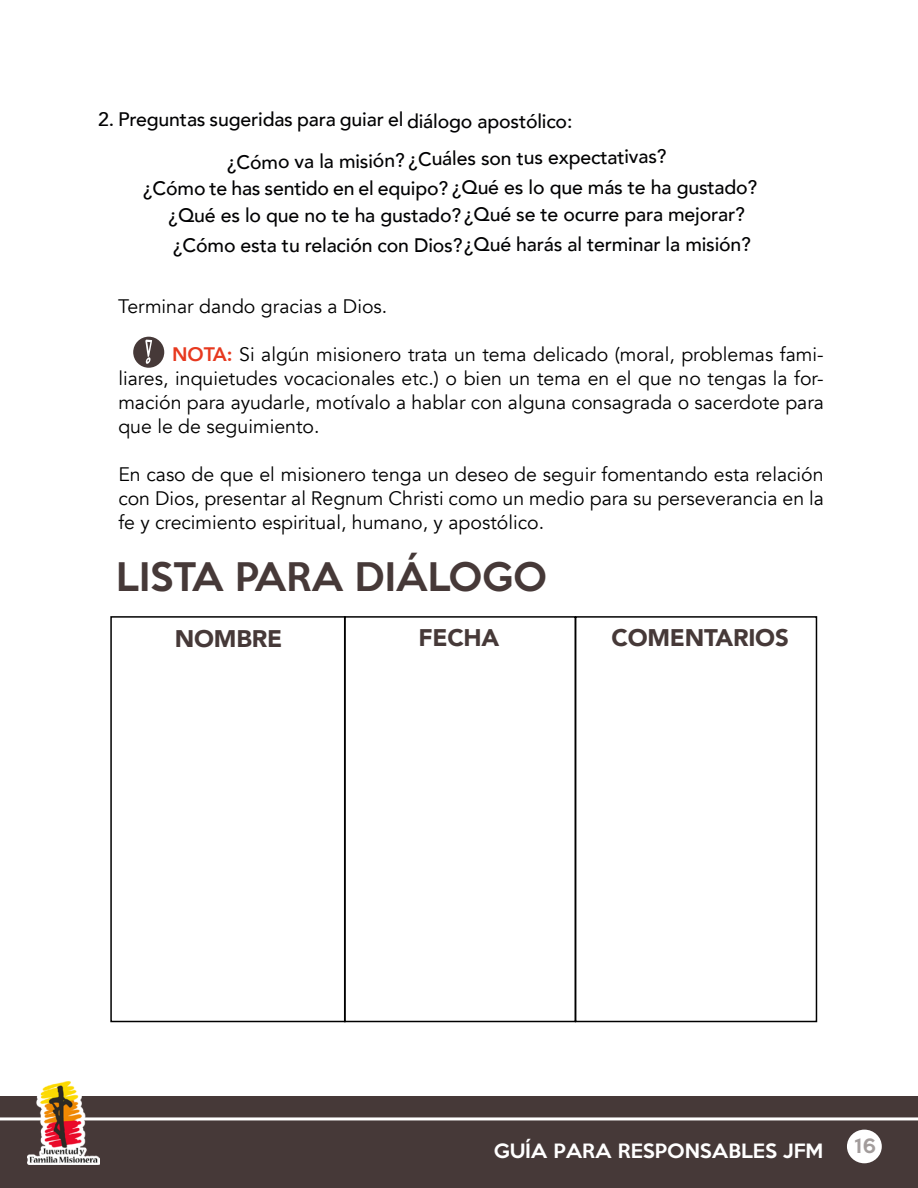
<style>
.page{position:relative;width:918px;height:1188px;background:#fff}
.page>*{position:absolute;margin:0;border:0;box-sizing:border-box;transform-origin:0 0}
.t1{font:500 36px "Keep Calm";color:#463938}
.t2{font:900 24px "Avenir";letter-spacing:-.01em;color:#463938}
.t3{font:19.5px/24px "Avenir";color:#000;text-align:justify}
.t4{font:500 19.5px/25.5px "Avenir";letter-spacing:-.01em;color:#020203}
.t5{font:500 18px "Keep Calm";color:#fff}
.t6{font:500 18px "Keep Calm";color:rgb(70 57 56/.5)}
.s1{font-weight:800;color:#e7391f}
</style>
<div class="page">
<div style="left:0;top:1096px;width:918px;height:92px;background:#463938"></div>
<hr style="left:0;top:1117px;width:918px;height:3px;background:#fff">
<div style="left:847px;top:1130px;width:35px;height:33px;background:#fff;border-radius:50%"></div>
<img style="left:27px;top:1081px;width:73px;height:84px">
<div style="left:133px;top:337px;width:31px;height:31px;background:#463938;border-radius:50%"></div>
<svg style="left:145px;top:340px;width:7px;height:24px"></svg>
<div style="left:110px;top:616px;width:236px;height:406px;border:2px solid #000"></div>
<div style="left:575px;top:616px;width:242px;height:406px;border:2px solid #000"></div>
<div style="left:344px;top:616px;width:232px;height:406px;border:2px solid #000"></div>
<p class="t4" style="left:98px;top:106px;width:476px">2. Preguntas sugeridas para guiar el diálogo apostólico:</p>
<p class="t4" style="left:227px;top:149px;width:441px;rotate:-1deg">¿Cómo va la misión? ¿Cuáles son tus expectativas?</p>
<p class="t4" style="left:169px;top:175px;width:590px;text-indent:-26px">¿Cómo te has sentido en el equipo? ¿Qué es lo que más te ha gustado? ¿Qué es lo que no te ha gustado? ¿Qué se te ocurre para mejorar?</p>
<p class="t4" style="left:173px;top:230px;width:579px">¿Cómo esta tu relación con Dios?¿Qué harás al terminar la misión?</p>
<p class="t3" style="left:118px;top:295px;width:271px">Terminar dando gracias a Dios.</p>
<p class="t3" style="left:118px;top:343px;width:707px;text-indent:54px"><span class="s1">NOTA:</span> Si algún misionero trata un tema delicado (moral, problemas fami&shy;liares, inquietudes vocacionales etc.) o bien un tema en el que no tengas la for&shy;mación para ayudarle, motívalo a hablar con alguna consagrada o sacerdote para que le de seguimiento.</p>
<p class="t3" style="left:118px;top:463px;width:707px">En caso de que el misionero tenga un deseo de seguir fomentando esta relación con Dios, presentar al Regnum Christi como un medio para su perseverancia en la fe y crecimiento espiritual, humano, y apostólico.</p>
<h1 class="t1" style="left:116px;top:545px;width:432px">LISTA PARA DIÁLOGO</h1>
<p class="t2" style="left:175px;top:618px;width:109px">NOMBRE</p>
<p class="t2" style="left:418px;top:617px;width:82px">FECHA</p>
<p class="t2" style="left:611px;top:617px;width:179px">COMENTARIOS</p>
<p class="t5" style="left:494px;top:1135px;width:331px">GUÍA PARA RESPONSABLES JFM</p>
<p class="t6" style="left:854px;top:1131px;width:23px">16</p>
</div>
